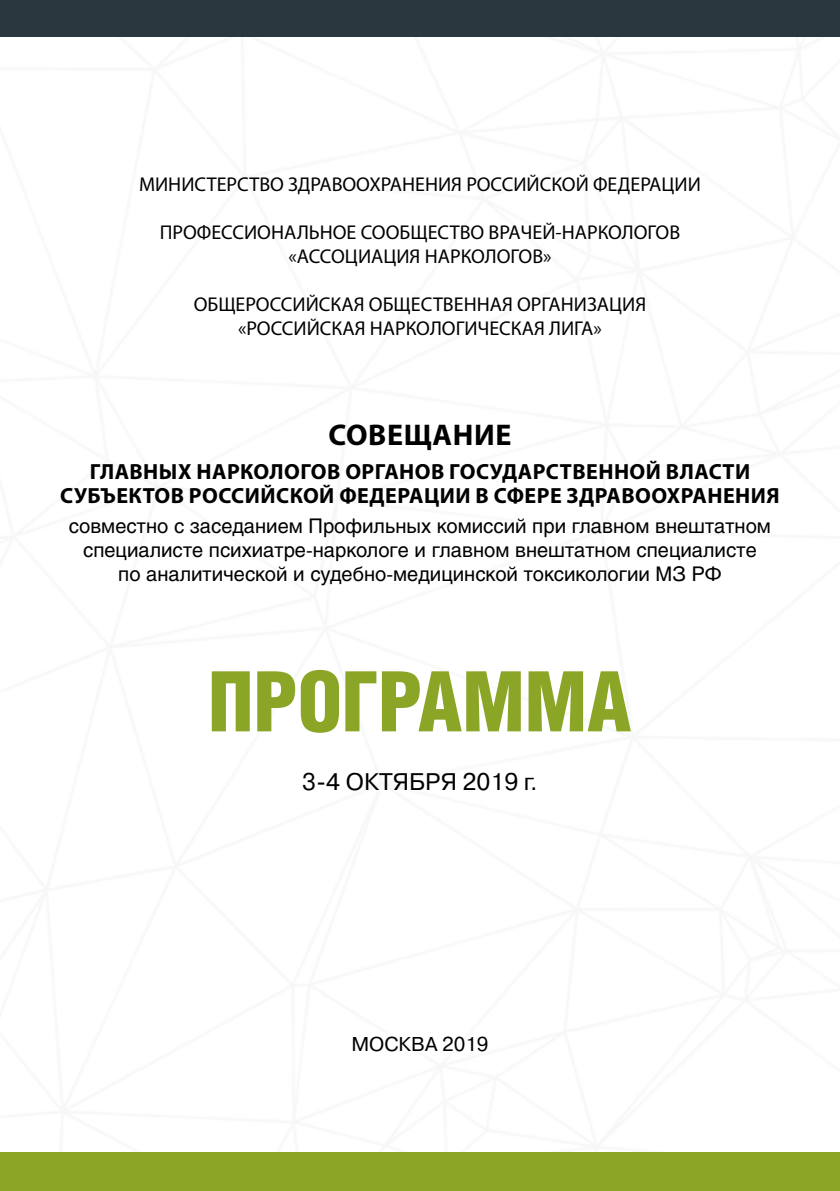
<style>
.page{position:relative;width:840px;height:1191px;background:#fff}
.page>*{position:absolute;margin:0;border:0;box-sizing:border-box;transform-origin:0 0}
.t1{font:300 condensed 80px "AG Letterica";color:#8ba626}
.t2{font:700 30px "Myriad Pro";letter-spacing:.02em;color:#000}
.t3{font:24px "Pragmatica C";color:#000}
.t4{font:700 22px/24px "Myriad Pro";letter-spacing:.02em;color:#000;text-align:center}
.t5{font:20px/24px "Myriad Pro";color:#000;text-align:center}
.t6{font:20px/24px "Helios";color:#000;text-align:center}
.t7{font:20px "Pragmatica C";color:#000}
</style>
<div class="page">
<div style="left:0;top:0;width:839px;height:36px;background:#2a373e"></div>
<div style="left:0;top:1152px;width:839px;height:39px;background:#8ba626"></div>
<p class="t5" style="left:139px;top:172px;width:563px">МИНИСТЕРСТВО ЗДРАВООХРАНЕНИЯ РОССИЙСКОЙ ФЕДЕРАЦИИ</p>
<p class="t5" style="left:160px;top:220px;width:521px">ПРОФЕССИОНАЛЬНОЕ СООБЩЕСТВО ВРАЧЕЙ-НАРКОЛОГОВ «АССОЦИАЦИЯ НАРКОЛОГОВ»</p>
<p class="t5" style="left:193px;top:292px;width:454px">ОБЩЕРОССИЙСКАЯ ОБЩЕСТВЕННАЯ ОРГАНИЗАЦИЯ «РОССИЙСКАЯ НАРКОЛОГИЧЕСКАЯ ЛИГА»</p>
<h2 class="t2" style="left:328px;top:415px;width:184px">СОВЕЩАНИЕ</h2>
<p class="t4" style="left:60px;top:459px;width:720px">ГЛАВНЫХ НАРКОЛОГОВ ОРГАНОВ ГОСУДАРСТВЕННОЙ ВЛАСТИ<br>СУБЪЕКТОВ РОССИЙСКОЙ ФЕДЕРАЦИИ В СФЕРЕ ЗДРАВООХРАНЕНИЯ</p>
<p class="t6" style="left:69px;top:514px;width:703px">совместно с заседанием Профильных комиссий при главном внештатном специалисте психиатре-наркологе и главном внештатном специалисте<br>по аналитической и судебно-медицинской токсикологии МЗ РФ</p>
<h1 class="t1" style="left:208px;top:653px;width:424px">ПРОГРАММА</h1>
<p class="t3" style="left:302px;top:768px;width:237px">3-4 ОКТЯБРЯ 2019 г.</p>
<p class="t7" style="left:351px;top:1032px;width:139px">МОСКВА 2019</p>
</div>
